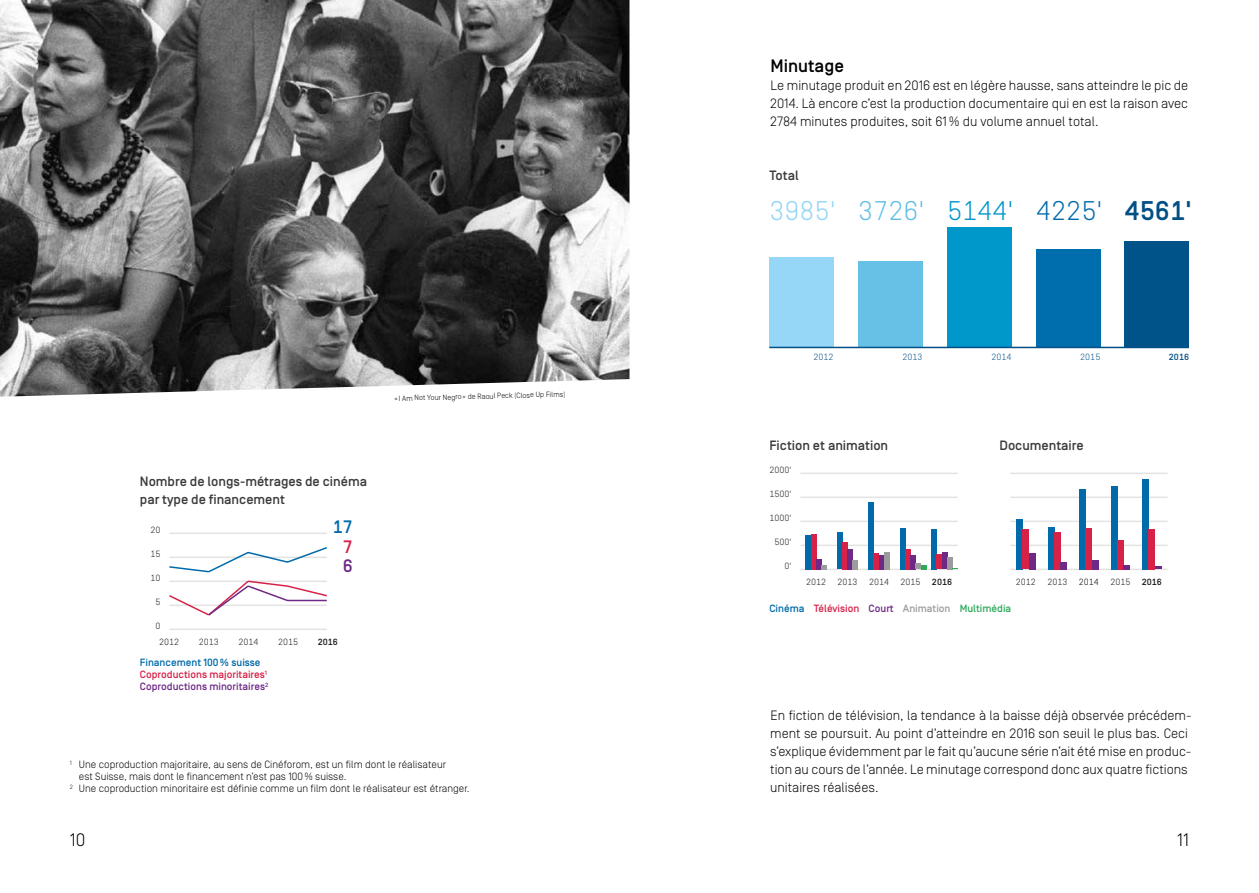
<style>
.page{position:relative;width:1259px;height:893px;background:#fff}
.page>*{position:absolute;margin:0;border:0;box-sizing:border-box;transform-origin:0 0}
.t1{font:300 27px "Simplon Norm";color:#92d5f6}
.t2{font:500 18px "Simplon Norm";color:#000}
.t3{font:300 18px "Simplon Norm";color:#000}
.t4{font:500 18px "Simplon Norm";color:#006aaa}
.t5{font:500 18px "Simplon Norm";color:#d72248}
.t6{font:500 18px "Simplon Norm";color:#6e2986}
.t7{font:300 13.5px/18px "Simplon Norm";color:#000}
.t8{font:500 13.5px/18px "Simplon Norm";color:#3a3a39}
.t9{font:300 10.5px "Simplon Norm";color:#000}
.t10{font:500 10.5px/12px "Simplon Norm";color:#d72248}
.t11{font:300 9px "Simplon Norm";color:#181716}
.t12{font:300 9px "Simplon Norm";color:#004f85}
.t13{font:500 9px "Simplon Norm";color:#181716}
.t14{font:300 9px "Simplon Norm";color:#000}
.t15{font:500 9px "Simplon Norm";color:#004f85}
.t16{font:300 7.5px "Simplon Norm";color:#000}
.s1{color:#60bee5}
.s2{color:#0095c9}
.s3{color:#006aaa}
.s4{font-weight:500;color:#004f85}
.s5{color:#6e2986}
.s6{color:#9c9c9d}
.s7{color:#2dab5b}
</style>
<div class="page">
<div style="left:769px;top:257px;width:64px;height:90px;background:#96d6f7"></div>
<div style="left:858px;top:261px;width:64px;height:86px;background:#67c1e6"></div>
<div style="left:947px;top:227px;width:64px;height:120px;background:#0098cb"></div>
<div style="left:1036px;top:249px;width:64px;height:98px;background:#006eac"></div>
<div style="left:1124px;top:241px;width:65px;height:106px;background:#005388"></div>
<hr style="left:769px;top:347px;width:420px;height:1px;background:#004f85">
<img style="left:0;top:0;width:629px;height:397px">
<hr style="left:169px;top:628px;width:158px;height:2px;background:#e3e3e3">
<hr style="left:169px;top:532px;width:158px;height:2px;background:#e3e3e3">
<svg style="left:169px;top:547px;width:158px;height:69px"></svg>
<hr style="left:800px;top:569px;width:157px;height:1px;background:#e3e3e3">
<hr style="left:800px;top:545px;width:157px;height:1px;background:#e3e3e3">
<hr style="left:800px;top:521px;width:157px;height:1px;background:#e3e3e3">
<hr style="left:800px;top:497px;width:157px;height:1px;background:#e3e3e3">
<hr style="left:800px;top:473px;width:157px;height:1px;background:#e3e3e3">
<hr style="left:1010px;top:569px;width:157px;height:1px;background:#e3e3e3">
<hr style="left:1010px;top:545px;width:157px;height:1px;background:#e3e3e3">
<hr style="left:1010px;top:521px;width:157px;height:1px;background:#e3e3e3">
<hr style="left:1010px;top:497px;width:157px;height:1px;background:#e3e3e3">
<hr style="left:1010px;top:473px;width:157px;height:1px;background:#e3e3e3">
<div style="left:837px;top:532px;width:5px;height:37px;background:#006aaa"></div>
<div style="left:842px;top:542px;width:5px;height:27px;background:#d72248"></div>
<div style="left:847px;top:549px;width:6px;height:20px;background:#6e2986"></div>
<div style="left:853px;top:560px;width:5px;height:9px;background:#9c9c9d"></div>
<div style="left:900px;top:528px;width:5px;height:41px;background:#006aaa"></div>
<div style="left:905px;top:549px;width:5px;height:20px;background:#d72248"></div>
<div style="left:910px;top:555px;width:6px;height:14px;background:#6e2986"></div>
<svg style="left:916px;top:563px;width:10px;height:6px"></svg>
<div style="left:931px;top:529px;width:5px;height:40px;background:#006aaa"></div>
<div style="left:1016px;top:519px;width:6px;height:50px;background:#006aaa"></div>
<div style="left:1022px;top:529px;width:7px;height:40px;background:#d72248"></div>
<div style="left:1029px;top:553px;width:6px;height:16px;background:#6e2986"></div>
<div style="left:1048px;top:527px;width:6px;height:42px;background:#006aaa"></div>
<div style="left:1054px;top:532px;width:6px;height:37px;background:#d72248"></div>
<div style="left:1060px;top:562px;width:7px;height:7px;background:#6e2986"></div>
<div style="left:1079px;top:489px;width:6px;height:80px;background:#006aaa"></div>
<div style="left:1085px;top:528px;width:7px;height:41px;background:#d72248"></div>
<div style="left:1092px;top:560px;width:6px;height:9px;background:#6e2986"></div>
<div style="left:1111px;top:486px;width:6px;height:83px;background:#006aaa"></div>
<div style="left:1117px;top:540px;width:6px;height:29px;background:#d72248"></div>
<svg style="left:1123px;top:565px;width:6px;height:4px"></svg>
<div style="left:1142px;top:479px;width:6px;height:90px;background:#006aaa"></div>
<div style="left:1148px;top:529px;width:7px;height:40px;background:#d72248"></div>
<svg style="left:1155px;top:566px;width:6px;height:3px"></svg>
<div style="left:936px;top:554px;width:6px;height:15px;background:#d72248"></div>
<div style="left:942px;top:553px;width:5px;height:16px;background:#6e2986"></div>
<div style="left:947px;top:557px;width:5px;height:12px;background:#9c9c9d"></div>
<div style="left:868px;top:502px;width:6px;height:67px;background:#006aaa"></div>
<div style="left:874px;top:553px;width:5px;height:16px;background:#d72248"></div>
<div style="left:879px;top:555px;width:5px;height:14px;background:#6e2986"></div>
<div style="left:884px;top:552px;width:5px;height:17px;background:#9c9c9d"></div>
<div style="left:805px;top:535px;width:6px;height:34px;background:#006aaa"></div>
<div style="left:811px;top:534px;width:5px;height:35px;background:#d72248"></div>
<div style="left:816px;top:559px;width:5px;height:10px;background:#6e2986"></div>
<svg style="left:821px;top:565px;width:5px;height:4px"></svg>
<h2 class="t2" style="left:770px;top:56px;width:75px">Minutage</h2>
<p class="t7" style="left:770px;top:77px;width:419px;text-align:justify">Le minutage produit en 2016 est en légère hausse, sans atteindre le pic de 2014. Là encore c’est la production documentaire qui en est la raison avec 2784 minutes produites, soit 61% du volume annuel total.</p>
<p class="t8" style="left:769px;top:167px;width:31px">Total</p>
<h1 class="t1" style="left:769px;top:196px;width:424px">3985' <span class="s1">3726'</span> <span class="s2">5144'</span> <span class="s3">4225'</span> <span class="s4">4561'</span></h1>
<p class="t16" style="left:394px;top:395px;width:172px;rotate:-2deg">« I Am Not Your Negro» de Raoul Peck (Close Up Films)</p>
<p class="t8" style="left:140px;top:473px;width:229px">Nombre de longs-métrages de cinéma par type de financement</p>
<p class="t11" style="left:150px;top:525px;width:12px">20</p>
<p class="t11" style="left:150px;top:549px;width:12px">15</p>
<p class="t11" style="left:150px;top:573px;width:12px">10</p>
<p class="t11" style="left:155px;top:597px;width:7px">5</p>
<p class="t11" style="left:155px;top:621px;width:7px">0</p>
<h2 class="t4" style="left:333px;top:518px;width:22px">17</h2>
<h2 class="t6" style="left:343px;top:557px;width:12px">6</h2>
<h2 class="t5" style="left:343px;top:537px;width:12px">7</h2>
<p class="t11" style="left:159px;top:637px;width:22px">2012</p>
<p class="t11" style="left:199px;top:637px;width:22px">2013</p>
<p class="t11" style="left:238px;top:637px;width:22px">2014</p>
<p class="t11" style="left:278px;top:637px;width:22px">2015</p>
<p class="t13" style="left:318px;top:637px;width:22px">2016</p>
<p class="t10" style="left:140px;top:657px;width:130px"><span class="s3">Financement 100% suisse<br></span>Coproductions majoritaires<sup>1<br></sup><span class="s5">Coproductions minoritaires</span><sup>2</sup></p>
<p class="t9" style="left:70px;top:759px;width:378px"><sup>1</sup> Une coproduction majoritaire, au sens de Cinéforom, est un film dont le réalisateur</p>
<p class="t9" style="left:79px;top:771px;width:269px">est Suisse, mais dont le financement n’est pas 100% suisse.</p>
<p class="t9" style="left:70px;top:783px;width:401px"><sup>2</sup> Une coproduction minoritaire est définie comme un film dont le réalisateur est étranger.</p>
<p class="t12" style="left:813px;top:352px;width:22px">2012</p>
<p class="t12" style="left:902px;top:352px;width:22px">2013</p>
<p class="t12" style="left:991px;top:352px;width:22px">2014</p>
<p class="t12" style="left:1080px;top:352px;width:22px">2015</p>
<p class="t15" style="left:1169px;top:352px;width:22px">2016</p>
<p class="t8" style="left:769px;top:437px;width:120px">Fiction et animation</p>
<p class="t8" style="left:999px;top:437px;width:86px">Documentaire</p>
<p class="t11" style="left:769px;top:465px;width:24px">2000'</p>
<p class="t11" style="left:769px;top:489px;width:24px">1500'</p>
<p class="t11" style="left:769px;top:514px;width:24px">1000'</p>
<p class="t11" style="left:774px;top:537px;width:19px">500'</p>
<p class="t11" style="left:784px;top:561px;width:9px">0'</p>
<p class="t11" style="left:806px;top:577px;width:22px">2012</p>
<p class="t11" style="left:837px;top:577px;width:22px">2013</p>
<p class="t11" style="left:869px;top:577px;width:22px">2014</p>
<p class="t11" style="left:900px;top:577px;width:22px">2015</p>
<p class="t13" style="left:932px;top:577px;width:22px">2016</p>
<p class="t11" style="left:1016px;top:577px;width:22px">2012</p>
<p class="t11" style="left:1047px;top:577px;width:22px">2013</p>
<p class="t14" style="left:1079px;top:577px;width:22px">2014</p>
<p class="t11" style="left:1110px;top:577px;width:22px">2015</p>
<p class="t13" style="left:1141px;top:577px;width:22px">2016</p>
<p class="t10" style="left:769px;top:603px;width:243px"><span class="s3">Cinéma</span> Télévision <span class="s5">Court</span> <span class="s6">Animation</span> <span class="s7">Multimédia</span></p>
<p class="t7" style="left:770px;top:707px;width:423px">En fiction de télévision, la tendance à la baisse déjà observée précédem&shy;ment se poursuit. Au point d’atteindre en 2016 son seuil le plus bas. Ceci s’explique évidemment par le fait qu’aucune série n’ait été mise en produc&shy;tion au cours de l’année. Le minutage correspond donc aux quatre fictions unitaires réalisées.</p>
<h2 class="t3" style="left:70px;top:830px;width:17px">10</h2>
<h2 class="t3" style="left:1177px;top:830px;width:13px">11</h2>
</div>
